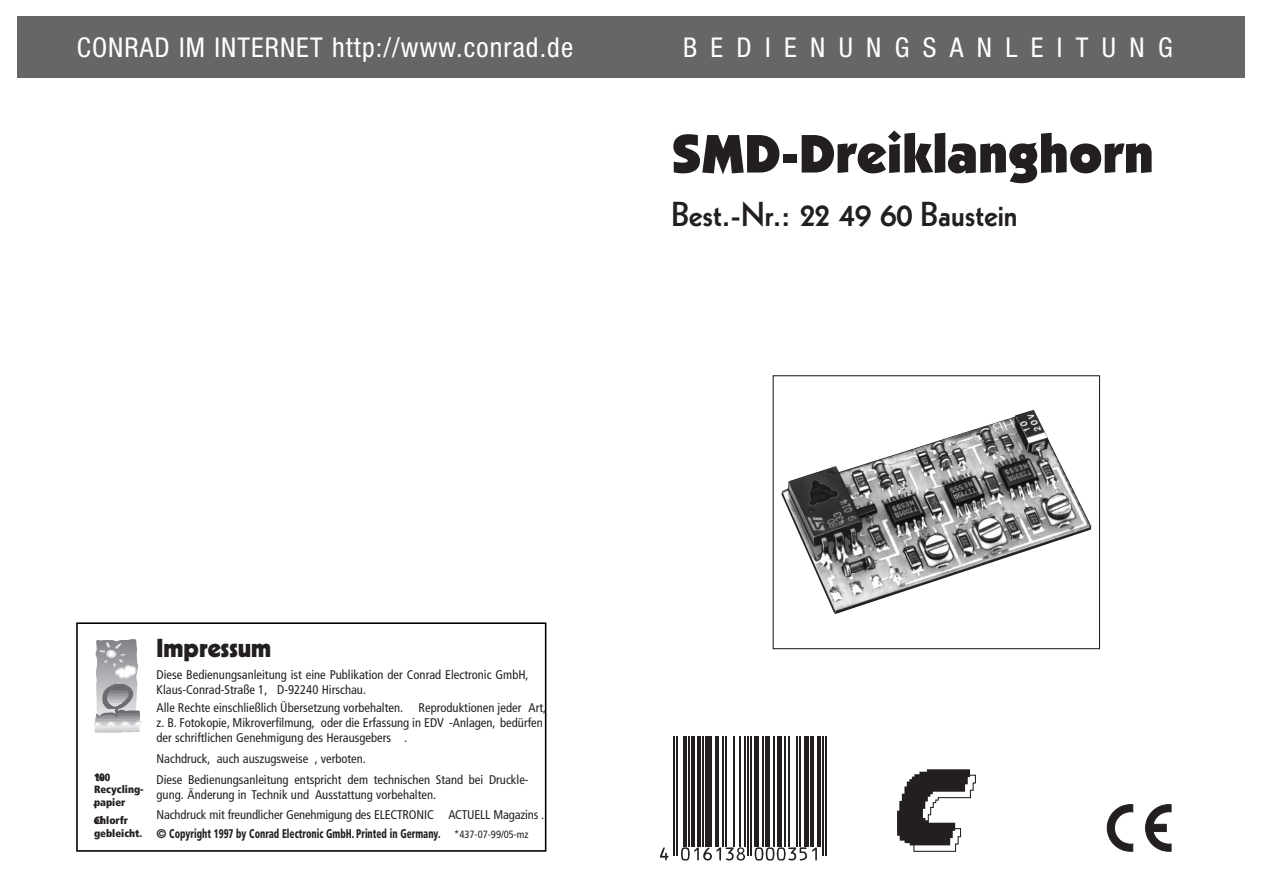
<style>
.page{position:relative;width:1263px;height:893px;background:#fff}
.page>*{position:absolute;margin:0;border:0;box-sizing:border-box;transform-origin:0 0}
.t1{font:900 54.6px "Itc Kabel";color:#231f20}
.t2{font:800 33.6px "Kabel";color:#231f20}
.t3{font:condensed 27.3px "Helvetica Neue";letter-spacing:.04em;color:#fff}
.t4{font:condensed 27.3px "Helvetica Neue";letter-spacing:.49em;color:#fff}
.t5{font:900 25.2px "Kabel";color:#231f20}
.t6{font:condensed 12.6px/15.1px "Frutiger";color:#231f20}
.t7{font:900 condensed 12.6px "Frutiger";color:#231f20}
.t8{font:900 condensed 10.5px/12.6px "Frutiger";color:#231f20}
.s1{font-weight:400;font-size:10.5px}
</style>
<div class="page">
<div style="left:76px;top:622px;width:470px;height:229px;border:2px solid #000"></div>
<hr style="left:96px;top:639px;width:42px;height:1px;background:#808285">
<hr style="left:96px;top:640px;width:42px;height:2px;background:#828487">
<hr style="left:95px;top:731px;width:45px;height:1px;background:#c7c8ca">
<hr style="left:95px;top:729px;width:45px;height:2px;background:#cfd0d2">
<hr style="left:95px;top:728px;width:45px;height:1px;background:#d8d9db">
<svg style="left:94px;top:642px;width:48px;height:86px"></svg>
<img style="left:781px;top:409px;width:310px;height:205px">
<div style="left:773px;top:375px;width:327px;height:274px;border:1px solid #231f20"></div>
<svg style="left:897px;top:769px;width:79px;height:83px"></svg>
<svg style="left:1107px;top:804px;width:26px;height:47px"></svg>
<svg style="left:1145px;top:804px;width:27px;height:47px"></svg>
<div style="left:18px;top:17px;width:1226px;height:60px;background:#666"></div>
<hr style="left:673px;top:735px;width:2px;height:120px;background:#231f20">
<hr style="left:677px;top:735px;width:1px;height:120px;background:#231f20">
<hr style="left:683px;top:735px;width:3px;height:111px;background:#231f20">
<hr style="left:688px;top:735px;width:1px;height:111px;background:#231f20">
<hr style="left:691px;top:735px;width:3px;height:111px;background:#231f20">
<hr style="left:698px;top:735px;width:3px;height:111px;background:#231f20">
<hr style="left:702px;top:735px;width:2px;height:111px;background:#231f20">
<div style="left:705px;top:735px;width:7px;height:111px;background:#231f20"></div>
<hr style="left:715px;top:735px;width:3px;height:111px;background:#231f20">
<hr style="left:722px;top:735px;width:1px;height:111px;background:#231f20">
<hr style="left:725px;top:735px;width:2px;height:111px;background:#231f20">
<hr style="left:733px;top:735px;width:2px;height:111px;background:#231f20">
<hr style="left:740px;top:735px;width:1px;height:111px;background:#231f20">
<hr style="left:744px;top:735px;width:2px;height:111px;background:#231f20">
<hr style="left:747px;top:735px;width:2px;height:120px;background:#231f20">
<hr style="left:751px;top:735px;width:1px;height:120px;background:#231f20">
<div style="left:754px;top:735px;width:5px;height:111px;background:#231f20"></div>
<hr style="left:762px;top:735px;width:2px;height:111px;background:#231f20">
<div style="left:765px;top:735px;width:5px;height:111px;background:#231f20"></div>
<hr style="left:773px;top:735px;width:2px;height:111px;background:#231f20">
<hr style="left:777px;top:735px;width:4px;height:111px;background:#231f20">
<hr style="left:785px;top:735px;width:1px;height:111px;background:#231f20">
<hr style="left:788px;top:735px;width:1px;height:111px;background:#231f20">
<hr style="left:796px;top:735px;width:1px;height:111px;background:#231f20">
<hr style="left:799px;top:735px;width:2px;height:111px;background:#231f20">
<div style="left:804px;top:735px;width:5px;height:111px;background:#231f20"></div>
<hr style="left:810px;top:735px;width:4px;height:111px;background:#231f20">
<hr style="left:817px;top:735px;width:3px;height:111px;background:#231f20">
<hr style="left:822px;top:735px;width:1px;height:120px;background:#231f20">
<hr style="left:825px;top:735px;width:1px;height:120px;background:#231f20">
<svg style="left:681px;top:847px;width:64px;height:13px"></svg>
<svg style="left:755px;top:847px;width:62px;height:13px"></svg>
<svg style="left:660px;top:847px;width:9px;height:13px"></svg>
<h3 class="t3" style="left:77px;top:38px;width:498px">CONRAD IM INTERNET http://www.conrad.de</h3>
<h3 class="t4" style="left:683px;top:38px;width:491px">BEDIENUNGSANLEITUNG</h3>
<h1 class="t1" style="left:671px;top:133px;width:484px">SMD-Dreiklanghorn</h1>
<h2 class="t2" style="left:671px;top:202px;width:348px">Best.-Nr.: 22 49 60 Baustein</h2>
<p class="t8" style="left:94px;top:771px;width:51px">%<br>Recycling&shy;papier</p>
<p class="t8" style="left:93px;top:793px;width:37px;line-height:18.6px">.<br>Chlorfr</p>
<p class="t8" style="left:94px;top:771px;width:18px">100</p>
<p class="t8" style="left:94px;top:815px;width:50px">ei gebleicht.</p>
<h3 class="t5" style="left:157px;top:639px;width:116px">Impressum</h3>
<p class="t6" style="left:157px;top:667px;width:374px">Diese Bedienungsanleitung ist eine Publikation der Conrad Electronic GmbH,<br>Klaus-Conrad-Straße 1, D-92240 Hirschau.</p>
<p class="t6" style="left:157px;top:701px;width:391px">Alle Rechte einschließlich Übersetzung vorbehalten. Reproduktionen jeder Art, z. B. Fotokopie, Mikroverfilmung, oder die Erfassung in EDV -Anlagen, bedürfen der schriftlichen Genehmigung des Herausgebers .</p>
<p class="t6" style="left:157px;top:749px;width:374px;line-height:20.5px">Nachdruck, auch auszugsweise , verboten.<br>Diese Bedienungsanleitung entspricht dem technischen Stand bei Druckle-</p>
<p class="t6" style="left:157px;top:785px;width:389px;line-height:20.5px">gung. Änderung in Technik und Ausstattung vorbehalten.<br>Nachdruck mit freundlicher Genehmigung des ELECTRONIC ACTUELL Magazins .</p>
<p class="t7" style="left:157px;top:829px;width:374px">© Copyright 1997 by Conrad Electronic GmbH. Printed in Germany. <span class="s1">*437-07-99/05-mz</span></p>
</div>
